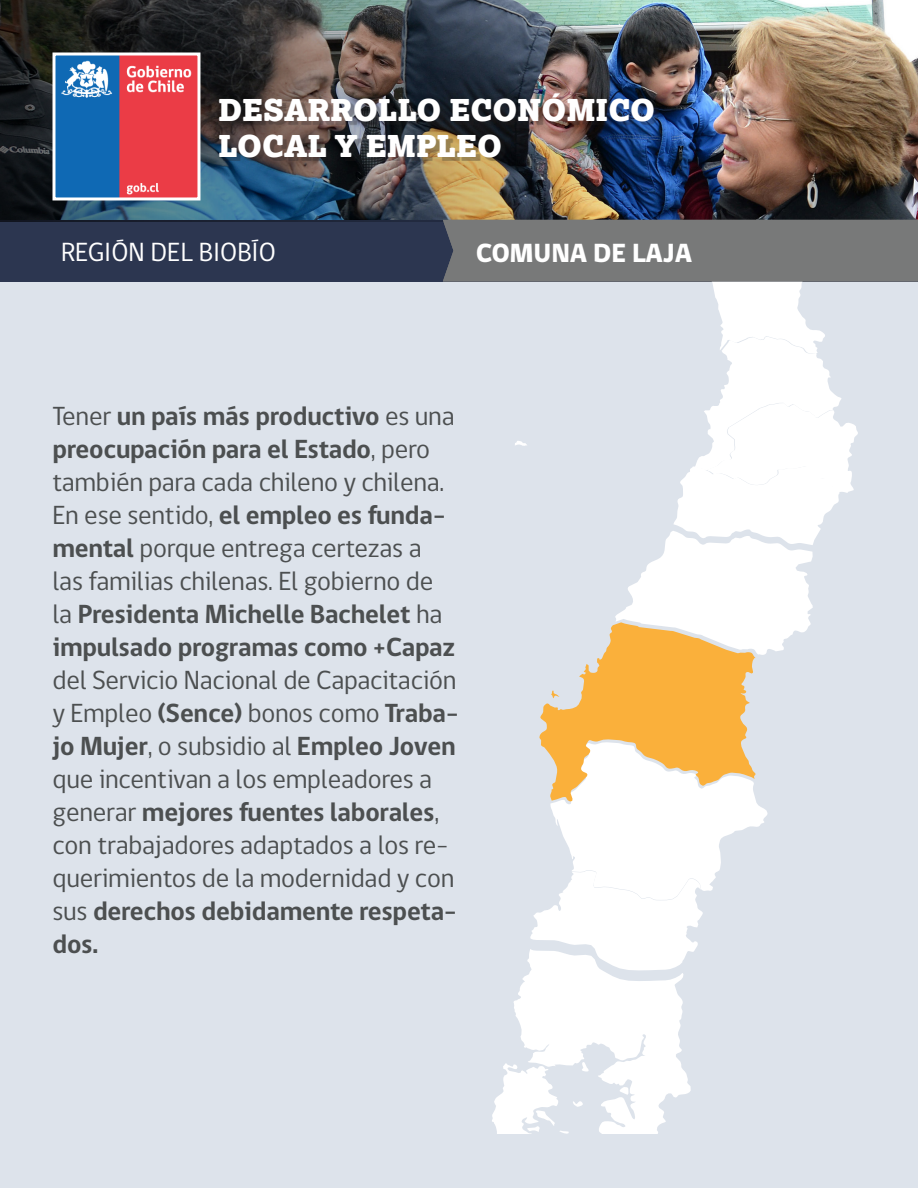
<style>
.page{position:relative;width:918px;height:1188px;background:#fff}
.page>*{position:absolute;margin:0;border:0;box-sizing:border-box;transform-origin:0 0}
.t1{font:900 30px/36px "Lexia";color:#fff}
.t2{font:27px "gob CL";color:#fff}
.t3{font:800 27px "gob CL";color:#fff}
.t4{font:26.85px/33px "gob CL";letter-spacing:-.01em;color:#4c4f50}
.t5{font:700 26.85px/33px "gob CL";letter-spacing:-.01em;color:#4c4f50}
.s1{font-weight:400}
.s2{font-weight:700}
</style>
<div class="page">
<img style="left:643px;top:0;width:275px;height:220px">
<div style="left:0;top:278px;width:918px;height:910px;background:#dde3eb"></div>
<div style="left:0;top:220px;width:918px;height:62px;background:#2c3650"></div>
<img style="left:0;top:0;width:643px;height:221px">
<div style="left:223px;top:96px;width:436px;height:65px;background:#231f20;opacity:.3"></div>
<img style="left:56px;top:56px;width:140px;height:140px">
<div style="left:52px;top:52px;width:148px;height:148px;border:3px solid #fff"></div>
<svg style="left:720px;top:354px;width:121px;height:49px;fill:#fff"></svg>
<svg style="left:492px;top:403px;width:366px;height:731px"></svg>
<svg style="left:443px;top:220px;width:475px;height:134px"></svg>
<p class="t1" style="left:218px;top:91px;width:439px">DESARROLLO ECONÓMICO<br>LOCAL Y EMPLEO</p>
<p class="t2" style="left:61px;top:233px;width:216px">REGIÓN DEL BIOBÍO</p>
<p class="t3" style="left:476px;top:234px;width:217px">COMUNA DE LAJA</p>
<p class="t5" style="left:52px;top:400px;width:404px"><span class="s1">Tener</span> un país más productivo <span class="s1">es una </span>preocupación para el Estado<span class="s1">, pero también para cada chileno y chilena.<br>En ese sentido,</span> el empleo es funda&shy;mental <span class="s1">porque entrega certezas a las familias chilenas. El gobierno de la</span> Presidenta Michelle Bachelet <span class="s1">ha </span>impulsado programas como +Capaz</p>
<p class="t4" style="left:52px;top:664px;width:408px">del Servicio Nacional de Capacitación y Empleo <span class="s2">(Sence)</span> bonos como <span class="s2">Traba&shy;jo Mujer</span>, o subsidio al <span class="s2">Empleo Joven </span>que incentivan a los empleadores a generar <span class="s2">mejores fuentes laborales</span>, con trabajadores adaptados a los re&shy;querimientos de la modernidad y con sus <span class="s2">derechos debidamente respeta&shy;dos.</span></p>
</div>
